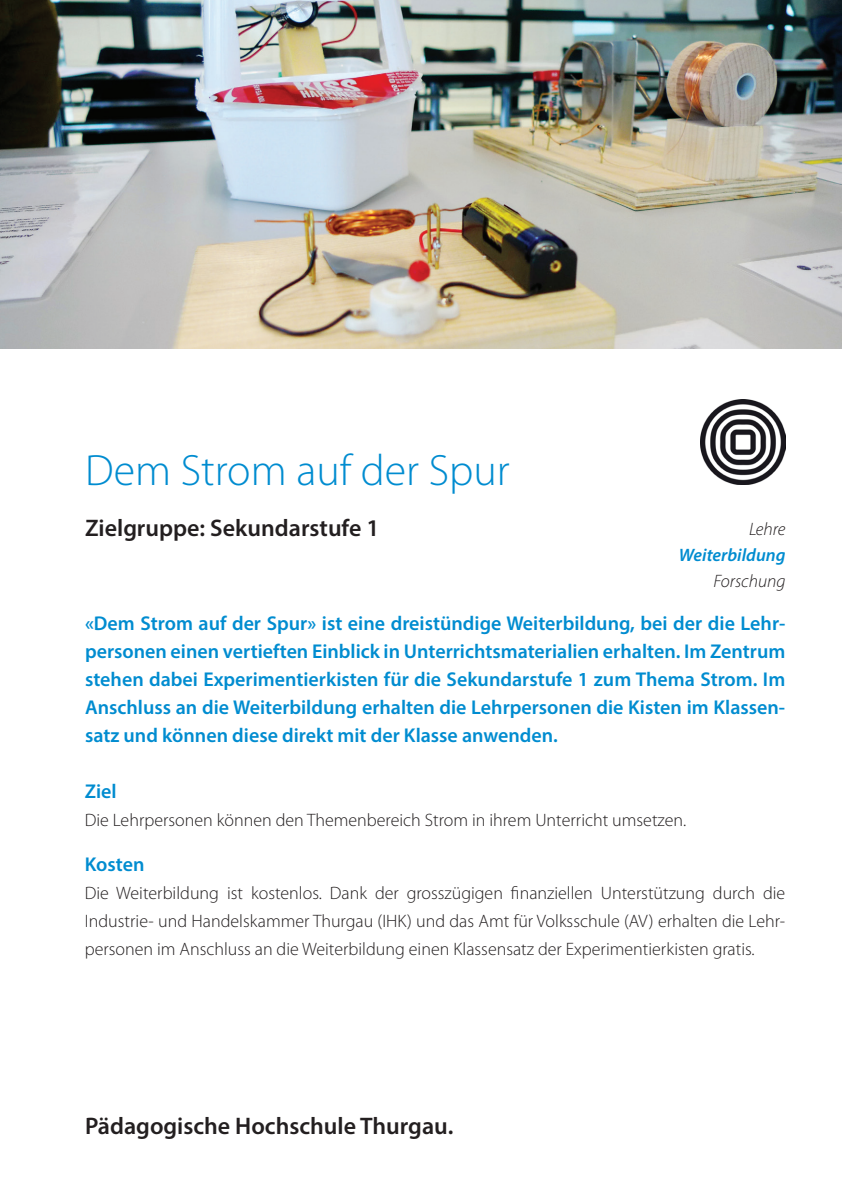
<style>
.page{position:relative;width:842px;height:1191px;background:#fff}
.page>*{position:absolute;margin:0;border:0;box-sizing:border-box;transform-origin:0 0}
.t1{font:300 44px "Myriad Pro";color:#008cd0}
.t2{font:600 24px "Myriad Pro";color:#231f20}
.t3{font:600 20px/28px "Myriad Pro";color:#008cd0;text-align:justify}
.t4{font:300 18px/28px "Myriad Pro";color:#231f20;text-align:justify}
.t5{font:italic 300 18px "Myriad Pro";color:#231f20}
.t6{font:italic 600 18px "Myriad Pro";color:#008cd0}
</style>
<div class="page">
<img style="left:700px;top:400px;width:85px;height:85px">
<img style="left:0;top:0;width:842px;height:349px">
<h1 class="t1" style="left:85px;top:446px;width:426px">Dem Strom auf der Spur</h1>
<p class="t2" style="left:85px;top:513px;width:296px">Zielgruppe: Sekundarstufe 1</p>
<p class="t5" style="left:749px;top:520px;width:38px">Lehre</p>
<p class="t6" style="left:679px;top:544px;width:108px">Weiterbildung</p>
<p class="t5" style="left:714px;top:572px;width:73px">Forschung</p>
<p class="t3" style="left:85px;top:609px;width:702px">«Dem Strom auf der Spur» ist eine dreistündige Weiterbildung, bei der die Lehr&shy;personen einen vertieften Einblick in Unterrichtsmaterialien erhalten. Im Zentrum stehen dabei Experimentierkisten für die Sekundarstufe 1 zum Thema Strom. Im Anschluss an die Weiterbildung erhalten die Lehrpersonen die Kisten im Klassen&shy;satz und können diese direkt mit der Klasse anwenden.</p>
<p class="t3" style="left:85px;top:776px;width:33px">Ziel</p>
<p class="t4" style="left:85px;top:806px;width:603px">Die Lehrpersonen können den Themenbereich Strom in ihrem Unterricht umsetzen.</p>
<p class="t3" style="left:85px;top:849px;width:61px">Kosten</p>
<p class="t4" style="left:85px;top:879px;width:702px">Die Weiterbildung ist kostenlos. Dank der grosszügigen finanziellen Unterstützung durch die Industrie- und Handelskammer Thurgau (IHK) und das Amt für Volksschule (AV) erhalten die Lehr&shy;personen im Anschluss an die Weiterbildung einen Klassensatz der Experimentierkisten gratis.</p>
<p class="t2" style="left:85px;top:1110px;width:370px">Pädagogische Hochschule Thurgau.</p>
</div>
